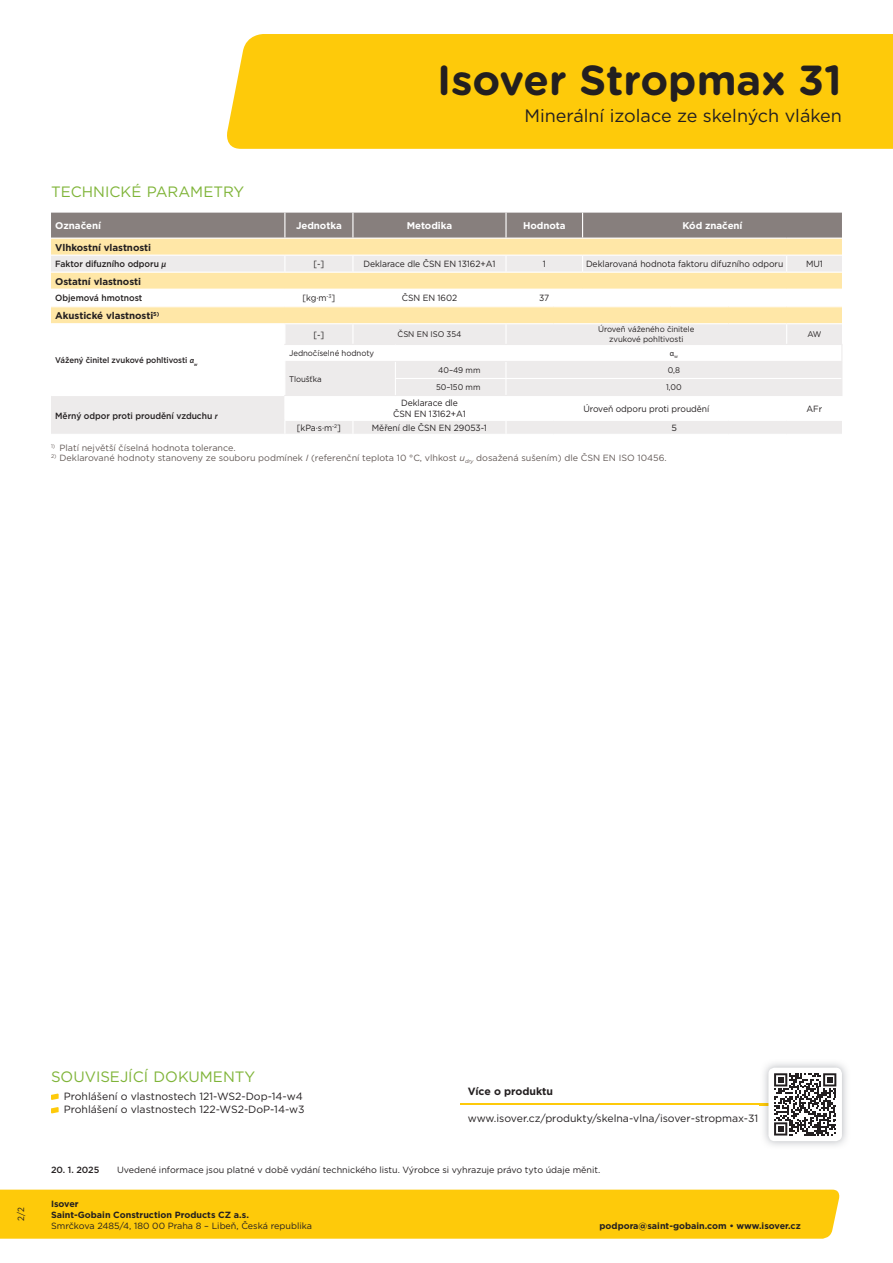
<style>
.page{position:relative;width:893px;height:1263px;background:#fff}
.page>*{position:absolute;margin:0;border:0;box-sizing:border-box;transform-origin:0 0}
.t1{font:700 42px "Gotham Rounded";color:#231f20}
.t2{font:18px "Gotham";color:#231f20}
.t3{font:15px "Gotham";color:#7fb438}
.t4{font:10.5px/13.5px "Gotham";color:#231f20}
.t5{font:700 10.5px "Gotham";color:#231f20}
.t6{font:700 9.75px "Gotham";letter-spacing:-.005em;color:#231f20}
.t7{font:700 9.75px "Gotham";letter-spacing:-.005em;color:#fff}
.t8{font:9px/10.8px "Gotham";letter-spacing:-.005em;color:#231f20;text-align:center;scale:.95 1}
.t9{font:9px "Gotham";color:#635a57}
.t10{font:9px "Gotham";letter-spacing:-.005em;color:#231f20}
.t11{font:700 9px/10.8px "Gotham";color:#231f20}
.t12{font:500 9px "Gotham";letter-spacing:-.005em;color:#231f20;scale:.95 1}
.t13{font:500 9px "Gotham";letter-spacing:-.005em;color:#231f20}
.t14{font:9px "Gotham";letter-spacing:-.005em;color:#231f20;scale:.9 1}
.t15{font:8.25px/9.9px "Gotham";letter-spacing:-.005em;color:#231f20;text-align:center;scale:.95 1}
.t16{font:500 8.25px "Gotham";letter-spacing:-.005em;color:#231f20;scale:.95 1}
.t17{font:8.25px "Myriad Pro";color:#231f20;scale:.95 1}
.s1{font-family:"Myriad Pro";font-weight:600;font-style:italic}
.s2{font-style:italic}
</style>
<div class="page">
<div style="left:0;top:1189px;width:840px;height:50px;background:#feca0a"></div>
<div style="left:227px;top:34px;width:666px;height:115px;background:#feca0a"></div>
<div style="left:51px;top:307px;width:791px;height:17px;background:#ffe7a7"></div>
<div style="left:51px;top:396px;width:233px;height:38px;background:#edebeb"></div>
<hr style="left:51px;top:323px;width:234px;height:1px;background:#fff">
<hr style="left:285px;top:323px;width:68px;height:1px;background:#fff">
<hr style="left:353px;top:323px;width:153px;height:1px;background:#fff">
<hr style="left:506px;top:323px;width:48px;height:1px;background:#fff">
<hr style="left:554px;top:323px;width:58px;height:1px;background:#fff">
<hr style="left:612px;top:323px;width:58px;height:1px;background:#fff">
<hr style="left:670px;top:323px;width:58px;height:1px;background:#fff">
<hr style="left:728px;top:323px;width:59px;height:1px;background:#fff">
<hr style="left:787px;top:323px;width:55px;height:1px;background:#fff">
<svg style="left:51px;top:1093px;width:8px;height:7px"></svg>
<svg style="left:51px;top:1107px;width:8px;height:6px"></svg>
<svg style="left:51px;top:213px;width:791px;height:76px;background:#d4c7ac"></svg>
<svg style="left:284px;top:324px;width:558px;height:110px"></svg>
<hr style="left:460px;top:1103px;width:328px;height:2px;background:#feca0a">
<img style="left:760px;top:1063px;width:87px;height:83px">
<img style="left:760px;top:1103px;width:8px;height:2px">
<div style="left:768px;top:1068px;width:74px;height:73px;background:#fff;border-radius:6px"></div>
<svg style="left:774px;top:1073px;width:62px;height:62px"></svg>
<h3 class="t3" style="left:51px;top:182px;width:195px">TECHNICKÉ PARAMETRY</h3>
<h1 class="t1" style="left:437px;top:49px;width:406px">Isover Stropmax 31</h1>
<h2 class="t2" style="left:524px;top:104px;width:319px">Minerální izolace ze skelných vláken</h2>
<p class="t7" style="left:55px;top:219px;width:47px">Označení</p>
<p class="t7" style="left:296px;top:219px;width:47px">Jednotka</p>
<p class="t7" style="left:407px;top:219px;width:47px">Metodika</p>
<p class="t7" style="left:523px;top:219px;width:44px">Hodnota</p>
<p class="t7" style="left:682px;top:219px;width:62px">Kód značení</p>
<p class="t6" style="left:55px;top:241px;width:97px">Vlhkostní vlastnosti</p>
<p class="t12" style="left:55px;top:258px;width:118px">Faktor difuzního odporu <span class="s1">μ</span></p>
<p class="t8" style="left:313px;top:258px;width:13px">[-]</p>
<p class="t8" style="left:363px;top:258px;width:141px">Deklarace dle ČSN EN 13162+A1</p>
<p class="t8" style="left:543px;top:258px;width:5px">1</p>
<p class="t8" style="left:586px;top:258px;width:209px">Deklarovaná hodnota faktoru difuzního odporu</p>
<p class="t8" style="left:806px;top:258px;width:19px">MU1</p>
<p class="t6" style="left:55px;top:275px;width:87px">Ostatní vlastnosti</p>
<p class="t12" style="left:55px;top:292px;width:93px">Objemová hmotnost</p>
<p class="t8" style="left:302px;top:292px;width:36px">[kg·m<sup>-3</sup>]</p>
<p class="t8" style="left:402px;top:292px;width:60px">ČSN EN 1602</p>
<p class="t8" style="left:539px;top:292px;width:12px">37</p>
<p class="t6" style="left:55px;top:309px;width:106px">Akustické vlastnosti<sup>5)</sup></p>
<p class="t16" style="left:55px;top:355px;width:151px">Vážený činitel zvukové pohltivosti <span class="s1">α</span><sub>w</sub></p>
<p class="t12" style="left:55px;top:409px;width:173px">Měrný odpor proti proudění vzduchu <span class="s1">r</span></p>
<p class="t8" style="left:313px;top:329px;width:13px">[-]</p>
<p class="t15" style="left:398px;top:329px;width:69px">ČSN EN ISO 354</p>
<p class="t15" style="left:598px;top:324px;width:103px">Úroveň váženého činitele zvukové pohltivosti</p>
<p class="t15" style="left:807px;top:329px;width:16px">AW</p>
<p class="t15" style="left:289px;top:348px;width:91px">Jednočíselné hodnoty</p>
<p class="t17" style="left:670px;top:348px;width:10px">α<sub>w</sub></p>
<p class="t15" style="left:289px;top:374px;width:36px">Tloušťka</p>
<p class="t15" style="left:438px;top:365px;width:46px">40–49 mm</p>
<p class="t15" style="left:668px;top:365px;width:14px">0,8</p>
<p class="t15" style="left:436px;top:382px;width:48px">50–150 mm</p>
<p class="t15" style="left:666px;top:382px;width:18px">1,00</p>
<p class="t8" style="left:393px;top:397px;width:78px">Deklarace dle<br>ČSN EN 13162+A1</p>
<p class="t8" style="left:583px;top:403px;width:134px">Úroveň odporu proti proudění</p>
<p class="t8" style="left:806px;top:403px;width:18px">AFr</p>
<p class="t8" style="left:297px;top:422px;width:48px">[kPa·s·m<sup>-2</sup>]</p>
<p class="t8" style="left:372px;top:422px;width:123px">Měření dle ČSN EN 29053-1</p>
<p class="t10" style="left:671px;top:422px;width:7px">5</p>
<p class="t9" style="left:51px;top:442px;width:186px"><sup>1)</sup> Platí největší číselná hodnota tolerance.</p>
<p class="t9" style="left:51px;top:452px;width:617px"><sup>2)</sup> Deklarované hodnoty stanoveny ze souboru podmínek <span class="s2">I</span> (referenční teplota 10 °C, vlhkost <span class="s2">u</span><sub>dry</sub> dosažená sušením) dle ČSN EN ISO 10456.</p>
<p class="t14" style="left:15px;top:1221px;width:17px;rotate:-90deg">2/2</p>
<h3 class="t3" style="left:51px;top:1067px;width:206px">SOUVISEJÍCÍ DOKUMENTY</h3>
<p class="t4" style="left:64px;top:1089px;width:242px">Prohlášení o vlastnostech 121-WS2-Dop-14-w4<br>Prohlášení o vlastnostech 122-WS2-DoP-14-w3</p>
<p class="t5" style="left:468px;top:1084px;width:87px">Více o produktu</p>
<p class="t4" style="left:468px;top:1111px;width:292px">www.isover.cz/produkty/skelna-vlna/isover-stropmax-31</p>
<p class="t13" style="left:51px;top:1164px;width:50px">20. 1. 2025</p>
<p class="t10" style="left:117px;top:1164px;width:485px">Uvedené informace jsou platné v době vydání technického listu. Výrobce si vyhrazuje právo tyto údaje měnit.</p>
<p class="t11" style="left:51px;top:1199px;width:199px">Isover<br>Saint-Gobain Construction Products CZ a.s.</p>
<p class="t10" style="left:51px;top:1220px;width:262px">Smrčkova 2485/4, 180 00 Praha 8 – Libeň, Česká republika</p>
<p class="t11" style="left:600px;top:1220px;width:203px">podpora@saint-gobain.com • www.isover.cz</p>
</div>
